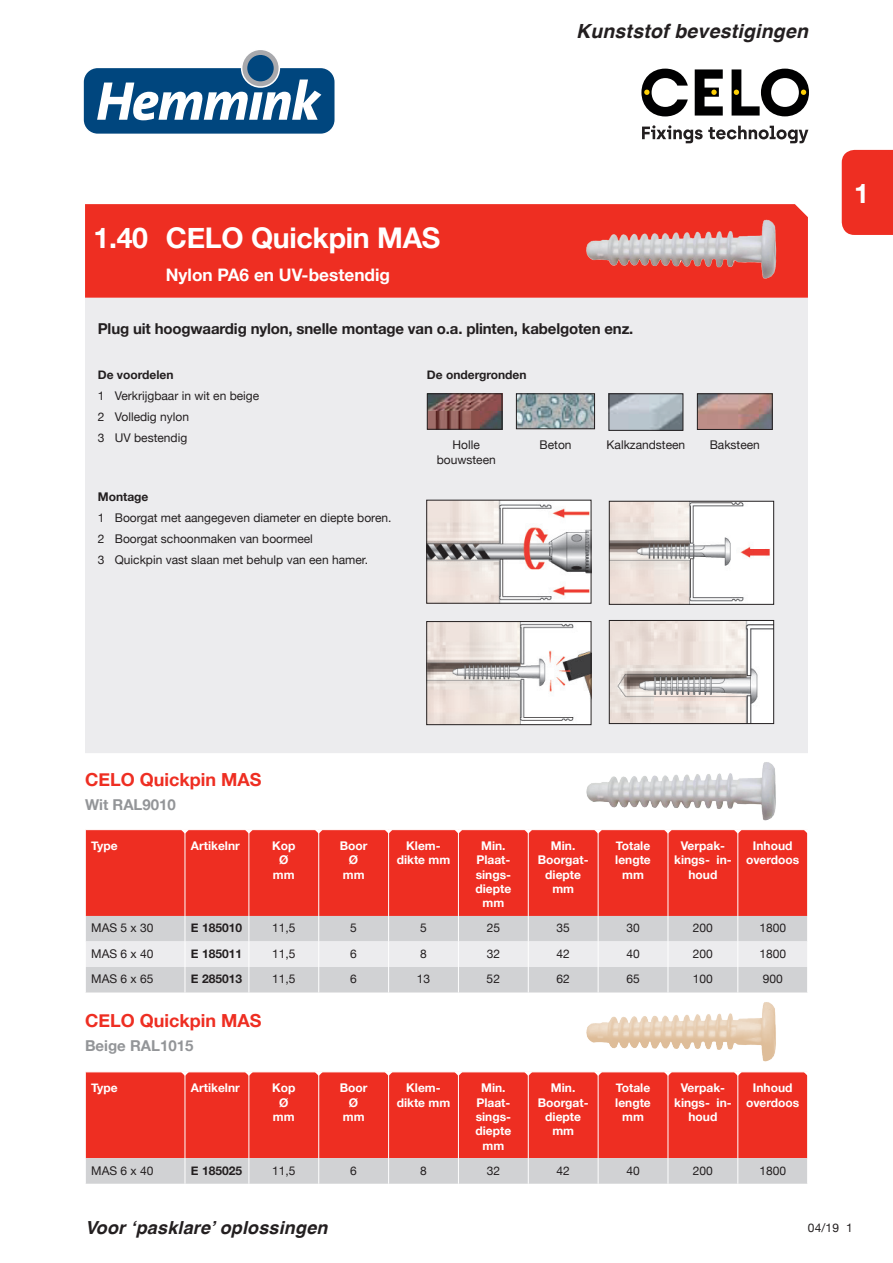
<style>
.page{position:relative;width:893px;height:1263px;background:#fff}
.page>*{position:absolute;margin:0;border:0;box-sizing:border-box;transform-origin:0 0}
.t1{font:700 28.5px "Helvetica Neue";letter-spacing:-.01em;color:#fff}
.t2{font:700 27px "Helvetica Neue";color:#fff}
.t3{font:italic 700 19.5px "Helvetica";letter-spacing:.01em;color:#231f20}
.t4{font:700 18px "Helvetica Neue";color:#ee2e22}
.t5{font:italic 700 18px "Helvetica";letter-spacing:.01em;color:#231f20}
.t6{font:700 17.25px "Helvetica Neue";color:#fff}
.t7{font:700 15px "Helvetica Neue";letter-spacing:-.01em;color:#231f20}
.t8{font:700 15px "Helvetica Neue";color:#939598}
.t9{font:12px/21px "Helvetica Neue";color:#231f20}
.t10{font:700 12px/14.4px "Helvetica Neue";color:#fff;text-align:center}
.t11{font:700 12px "Helvetica Neue";color:#231f20}
</style>
<div class="page">
<div style="left:85px;top:298px;width:723px;height:455px;background:#ececee"></div>
<div style="left:85px;top:204px;width:723px;height:94px;background:#ee2e22"></div>
<img style="left:518px;top:395px;width:75px;height:32px">
<div style="left:516px;top:393px;width:79px;height:36px;border:1px solid #231f20"></div>
<div style="left:86px;top:830px;width:721px;height:86px;background:#ee2e22"></div>
<hr style="left:185px;top:830px;width:1px;height:86px;background:#fff">
<hr style="left:249px;top:830px;width:1px;height:86px;background:#fff">
<hr style="left:318px;top:830px;width:1px;height:86px;background:#fff">
<hr style="left:388px;top:830px;width:1px;height:86px;background:#fff">
<hr style="left:458px;top:830px;width:1px;height:86px;background:#fff">
<hr style="left:528px;top:830px;width:1px;height:86px;background:#fff">
<hr style="left:598px;top:830px;width:1px;height:86px;background:#fff">
<hr style="left:668px;top:830px;width:1px;height:86px;background:#fff">
<hr style="left:738px;top:830px;width:1px;height:86px;background:#fff">
<svg style="left:86px;top:916px;width:721px;height:76px;background:#dadbdd"></svg>
<div style="left:86px;top:1072px;width:721px;height:86px;background:#ee2e22"></div>
<hr style="left:185px;top:1072px;width:1px;height:86px;background:#fff">
<hr style="left:249px;top:1072px;width:1px;height:86px;background:#fff">
<hr style="left:318px;top:1072px;width:1px;height:86px;background:#fff">
<hr style="left:388px;top:1072px;width:1px;height:86px;background:#fff">
<hr style="left:458px;top:1072px;width:1px;height:86px;background:#fff">
<hr style="left:528px;top:1072px;width:1px;height:86px;background:#fff">
<hr style="left:598px;top:1072px;width:1px;height:86px;background:#fff">
<hr style="left:668px;top:1072px;width:1px;height:86px;background:#fff">
<hr style="left:738px;top:1072px;width:1px;height:86px;background:#fff">
<div style="left:85px;top:1158px;width:723px;height:26px;background:#d1d2d4"></div>
<svg style="left:181px;top:830px;width:8px;height:4px"></svg>
<svg style="left:245px;top:830px;width:8px;height:4px"></svg>
<svg style="left:314px;top:829px;width:9px;height:5px"></svg>
<svg style="left:384px;top:830px;width:9px;height:4px"></svg>
<svg style="left:454px;top:830px;width:9px;height:4px"></svg>
<svg style="left:524px;top:830px;width:8px;height:4px"></svg>
<svg style="left:594px;top:830px;width:8px;height:4px"></svg>
<svg style="left:664px;top:830px;width:8px;height:4px"></svg>
<svg style="left:734px;top:830px;width:8px;height:4px"></svg>
<svg style="left:803px;top:829px;width:5px;height:5px"></svg>
<svg style="left:181px;top:1072px;width:8px;height:4px"></svg>
<svg style="left:245px;top:1072px;width:8px;height:4px"></svg>
<svg style="left:314px;top:1072px;width:9px;height:4px"></svg>
<svg style="left:384px;top:1072px;width:9px;height:4px"></svg>
<svg style="left:454px;top:1072px;width:9px;height:4px"></svg>
<svg style="left:524px;top:1072px;width:8px;height:4px"></svg>
<svg style="left:594px;top:1072px;width:8px;height:4px"></svg>
<svg style="left:664px;top:1072px;width:8px;height:4px"></svg>
<svg style="left:734px;top:1072px;width:8px;height:4px"></svg>
<svg style="left:803px;top:1072px;width:5px;height:4px"></svg>
<div style="left:842px;top:150px;width:51px;height:85px;background:#ee2e22"></div>
<img style="left:585px;top:218px;width:193px;height:64px">
<img style="left:586px;top:762px;width:190px;height:59px">
<img style="left:586px;top:1002px;width:190px;height:60px">
<img style="left:429px;top:395px;width:71px;height:33px">
<div style="left:427px;top:393px;width:75px;height:37px;border:1px solid #231f20"></div>
<img style="left:611px;top:395px;width:70px;height:34px">
<div style="left:609px;top:393px;width:74px;height:38px;border:1px solid #231f20"></div>
<img style="left:699px;top:395px;width:72px;height:33px">
<div style="left:697px;top:393px;width:76px;height:37px;border:1px solid #231f20"></div>
<img style="left:428px;top:502px;width:161px;height:100px">
<div style="left:426px;top:500px;width:165px;height:104px;border:1px solid #231f20"></div>
<img style="left:611px;top:503px;width:161px;height:100px">
<div style="left:609px;top:501px;width:165px;height:104px;border:1px solid #231f20"></div>
<img style="left:428px;top:623px;width:161px;height:100px">
<div style="left:426px;top:621px;width:165px;height:104px;border:1px solid #231f20"></div>
<img style="left:611px;top:622px;width:161px;height:100px">
<div style="left:609px;top:620px;width:165px;height:104px;border:1px solid #231f20"></div>
<div style="left:82px;top:67px;width:254px;height:68px;border:2px solid #fff;border-radius:15px"></div>
<svg style="left:85px;top:67px;width:251px;height:67px"></svg>
<svg style="left:242px;top:49px;width:37px;height:38px"></svg>
<div style="left:241px;top:49px;width:39px;height:39px;border:2px solid #fff;border-radius:50%"></div>
<div style="left:247px;top:55px;width:27px;height:26px;background:#00467e;border-radius:50%"></div>
<svg style="left:641px;top:68px;width:168px;height:49px"></svg>
<svg style="left:642px;top:125px;width:166px;height:19px"></svg>
<h3 class="t3" style="left:576px;top:15px;width:233px">Kunststof bevestigingen</h3>
<h1 class="t1" style="left:94px;top:215px;width:348px">1.40 CELO Quickpin MAS</h1>
<h3 class="t6" style="left:166px;top:261px;width:226px">Nylon PA6 en UV-bestendig</h3>
<p class="t7" style="left:98px;top:316px;width:537px">Plug uit hoogwaardig nylon, snelle montage van o.a. plinten, kabelgoten enz.</p>
<p class="t11" style="left:98px;top:365px;width:77px">De voordelen</p>
<p class="t9" style="left:98px;top:386px;width:163px">1 Verkrijgbaar in wit en beige<br>2 Volledig nylon<br>3 UV bestendig</p>
<p class="t11" style="left:427px;top:365px;width:101px">De ondergronden</p>
<p class="t9" style="left:437px;top:438px;width:61px;line-height:15px;text-align:center">Holle bouwsteen</p>
<p class="t9" style="left:607px;top:435px;width:80px">Kalkzandsteen</p>
<p class="t9" style="left:710px;top:435px;width:52px">Baksteen</p>
<p class="t9" style="left:540px;top:435px;width:34px">Beton</p>
<p class="t11" style="left:98px;top:488px;width:52px">Montage</p>
<p class="t9" style="left:98px;top:508px;width:295px">1 Boorgat met aangegeven diameter en diepte boren.<br>2 Boorgat schoonmaken van boormeel<br>3 Quickpin vast slaan met behulp van een hamer.</p>
<h2 class="t2" style="left:854px;top:172px;width:17px">1</h2>
<h3 class="t4" style="left:85px;top:765px;width:178px">CELO Quickpin MAS</h3>
<p class="t8" style="left:85px;top:793px;width:92px">Wit RAL9010</p>
<p class="t10" style="left:91px;top:839px;width:28px">Type</p>
<p class="t10" style="left:191px;top:839px;width:50px">Artikelnr</p>
<p class="t10" style="left:272px;top:839px;width:25px">Kop<br>Ø mm</p>
<p class="t10" style="left:340px;top:839px;width:29px">Boor<br>Ø mm</p>
<p class="t10" style="left:397px;top:839px;width:55px">Klem&shy;dikte mm</p>
<p class="t10" style="left:475px;top:839px;width:37px">Min.<br>Plaat&shy;sings&shy;diepte mm</p>
<p class="t10" style="left:538px;top:839px;width:52px">Min.<br>Boorgat&shy;diepte mm</p>
<p class="t10" style="left:615px;top:839px;width:37px">Totale lengte mm</p>
<p class="t10" style="left:674px;top:839px;width:59px">Verpak&shy;kings- in&shy;houd</p>
<p class="t10" style="left:746px;top:839px;width:55px">Inhoud overdoos</p>
<p class="t9" style="left:91px;top:918px;width:64px">MAS 5 x 30</p>
<p class="t11" style="left:191px;top:919px;width:53px">E 185010</p>
<p class="t9" style="left:272px;top:918px;width:25px">11,5</p>
<p class="t9" style="left:350px;top:918px;width:8px">5</p>
<p class="t9" style="left:420px;top:918px;width:8px">5</p>
<p class="t9" style="left:487px;top:918px;width:15px">25</p>
<p class="t9" style="left:556px;top:918px;width:15px">35</p>
<p class="t9" style="left:626px;top:918px;width:15px">30</p>
<p class="t9" style="left:693px;top:918px;width:22px">200</p>
<p class="t9" style="left:759px;top:918px;width:28px">1800</p>
<p class="t9" style="left:91px;top:944px;width:64px">MAS 6 x 40</p>
<p class="t11" style="left:191px;top:944px;width:53px">E 185011</p>
<p class="t9" style="left:272px;top:944px;width:25px">11,5</p>
<p class="t9" style="left:350px;top:944px;width:8px">6</p>
<p class="t9" style="left:420px;top:944px;width:8px">8</p>
<p class="t9" style="left:487px;top:944px;width:15px">32</p>
<p class="t9" style="left:556px;top:944px;width:15px">42</p>
<p class="t9" style="left:626px;top:944px;width:15px">40</p>
<p class="t9" style="left:693px;top:944px;width:22px">200</p>
<p class="t9" style="left:759px;top:944px;width:28px">1800</p>
<p class="t9" style="left:91px;top:969px;width:64px">MAS 6 x 65</p>
<p class="t11" style="left:191px;top:970px;width:53px">E 285013</p>
<p class="t9" style="left:272px;top:969px;width:25px">11,5</p>
<p class="t9" style="left:350px;top:969px;width:8px">6</p>
<p class="t9" style="left:417px;top:969px;width:15px">13</p>
<p class="t9" style="left:487px;top:969px;width:15px">52</p>
<p class="t9" style="left:556px;top:969px;width:15px">62</p>
<p class="t9" style="left:626px;top:969px;width:15px">65</p>
<p class="t9" style="left:693px;top:969px;width:22px">100</p>
<p class="t9" style="left:763px;top:969px;width:22px">900</p>
<h3 class="t4" style="left:85px;top:1006px;width:178px">CELO Quickpin MAS</h3>
<p class="t8" style="left:85px;top:1034px;width:110px">Beige RAL1015</p>
<p class="t10" style="left:91px;top:1081px;width:28px">Type</p>
<p class="t10" style="left:191px;top:1081px;width:50px">Artikelnr</p>
<p class="t10" style="left:272px;top:1081px;width:25px">Kop<br>Ø mm</p>
<p class="t10" style="left:340px;top:1081px;width:29px">Boor<br>Ø mm</p>
<p class="t10" style="left:397px;top:1081px;width:55px">Klem&shy;dikte mm</p>
<p class="t10" style="left:475px;top:1081px;width:37px">Min.<br>Plaat&shy;sings&shy;diepte mm</p>
<p class="t10" style="left:538px;top:1081px;width:52px">Min.<br>Boorgat&shy;diepte mm</p>
<p class="t10" style="left:615px;top:1081px;width:37px">Totale lengte mm</p>
<p class="t10" style="left:674px;top:1081px;width:59px">Verpak&shy;kings- in&shy;houd</p>
<p class="t10" style="left:746px;top:1081px;width:55px">Inhoud overdoos</p>
<p class="t9" style="left:91px;top:1160px;width:64px">MAS 6 x 40</p>
<p class="t11" style="left:191px;top:1161px;width:53px">E 185025</p>
<p class="t9" style="left:272px;top:1160px;width:25px">11,5</p>
<p class="t9" style="left:350px;top:1160px;width:8px">6</p>
<p class="t9" style="left:420px;top:1160px;width:8px">8</p>
<p class="t9" style="left:487px;top:1160px;width:15px">32</p>
<p class="t9" style="left:556px;top:1160px;width:15px">42</p>
<p class="t9" style="left:626px;top:1160px;width:15px">40</p>
<p class="t9" style="left:693px;top:1160px;width:22px">200</p>
<p class="t9" style="left:759px;top:1160px;width:28px">1800</p>
<h3 class="t5" style="left:85px;top:1213px;width:244px">Voor ‘pasklare’ oplossingen</h3>
<p class="t9" style="left:808px;top:1218px;width:46px">04/19 1</p>
</div>
